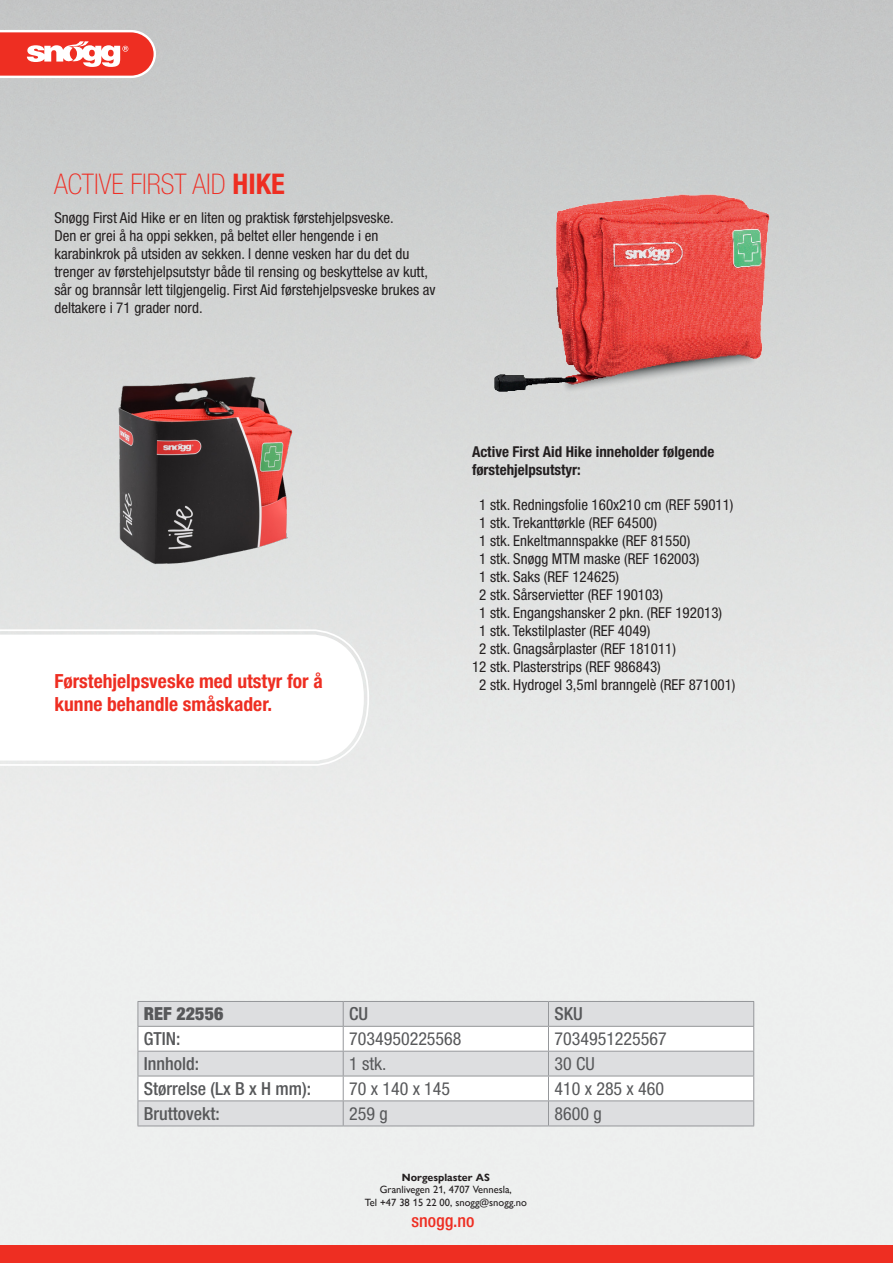
<style>
.page{position:relative;width:893px;height:1263px;background:#fff}
.page>*{position:absolute;margin:0;border:0;box-sizing:border-box;transform-origin:0 0}
.Product_name_Thin_19pkt{font:100 condensed 28.5px "Helvetica Neue LT Pro";color:#ee2f25}
.Informationruta_13_pkt_röd{font:700 condensed 19.5px/22.5px "Helvetica Neue LT Pro";color:#ee2e22}
.t1{font:condensed 18px "Helvetica Neue LT Std";color:#57585a}
.t2{font:500 condensed 18px "Helvetica Neue LT Std";color:#57585a}
.t3{font:500 condensed 18px "Helvetica Neue LT Std";color:#ee2e22}
.t4{font:900 condensed 18px "Helvetica Neue LT Std";color:#57585a}
.Product_infotext_10pkt{font:condensed 15px/18px "Helvetica Neue LT Pro";color:#231f20}
.Product_infotext_10pkt-2{font:700 condensed 15px/18px "Helvetica Neue LT Pro";color:#231f20}
.t5{font:10.5px/12.6px "Gill Sans Nova";color:#231f20;text-align:center}
.t6{font:700 10.5px "Gill Sans Nova";color:#231f20}
.s1{font-weight:700;color:#ee2e22}
</style>
<div class="page">
<img style="left:0;top:0;width:893px;height:1246px">
<div style="left:0;top:1246px;width:893px;height:17px;background:#ee2e22"></div>
<div style="left:139px;top:1002px;width:614px;height:123px;background:#dddee0"></div>
<svg style="left:139px;top:1027px;width:614px;height:73px"></svg>
<hr style="left:138px;top:1001px;width:205px;height:1px;background:#95979a">
<hr style="left:343px;top:1001px;width:205px;height:1px;background:#95979a">
<hr style="left:548px;top:1001px;width:206px;height:1px;background:#95979a">
<hr style="left:138px;top:1026px;width:205px;height:1px;background:#95979a">
<hr style="left:343px;top:1026px;width:205px;height:1px;background:#95979a">
<hr style="left:548px;top:1026px;width:206px;height:1px;background:#95979a">
<hr style="left:138px;top:1051px;width:205px;height:1px;background:#95979a">
<hr style="left:343px;top:1051px;width:205px;height:1px;background:#95979a">
<hr style="left:548px;top:1051px;width:206px;height:1px;background:#95979a">
<hr style="left:138px;top:1076px;width:205px;height:1px;background:#95979a">
<hr style="left:343px;top:1076px;width:205px;height:1px;background:#95979a">
<hr style="left:548px;top:1076px;width:206px;height:1px;background:#95979a">
<hr style="left:138px;top:1100px;width:205px;height:1px;background:#95979a">
<svg style="left:138px;top:1002px;width:1px;height:123px"></svg>
<hr style="left:343px;top:1100px;width:205px;height:1px;background:#95979a">
<svg style="left:343px;top:1002px;width:1px;height:123px"></svg>
<hr style="left:548px;top:1100px;width:206px;height:1px;background:#95979a">
<svg style="left:548px;top:1002px;width:1px;height:123px"></svg>
<svg style="left:753px;top:1002px;width:1px;height:123px"></svg>
<hr style="left:138px;top:1125px;width:205px;height:1px;background:#95979a">
<hr style="left:343px;top:1125px;width:205px;height:1px;background:#95979a">
<hr style="left:548px;top:1125px;width:206px;height:1px;background:#95979a">
<img style="left:471px;top:153px;width:341px;height:256px">
<svg style="left:0;top:639px;width:370px;height:128px"></svg>
<svg style="left:0;top:639px;width:361px;height:119px"></svg>
<img style="left:0;top:300px;width:462px;height:339px">
<svg style="left:0;top:30px;width:156px;height:48px"></svg>
<p class="Product_name_Thin_19pkt" style="left:54px;top:168px;width:232px">ACTIVE FIRST AID <span class="s1">HIKE</span></p>
<p class="Product_infotext_10pkt" style="left:54px;top:208px;width:341px">Snøgg First Aid Hike er en liten og praktisk førstehjelpsveske.</p>
<p class="Product_infotext_10pkt" style="left:54px;top:226px;width:383px">Den er grei å ha oppi sekken, på beltet eller hengende i en karabinkrok på utsiden av sekken. I denne vesken har du det du trenger av førstehjelpsutstyr både til rensing og beskyttelse av kutt, sår og brannsår lett tilgjengelig. First Aid førstehjelpsveske brukes av deltakere i 71 grader nord.</p>
<p class="Informationruta_13_pkt_röd" style="left:54px;top:670px;width:270px">Førstehjelpsveske med utstyr for å kunne behandle småskader.</p>
<p class="Product_infotext_10pkt-2" style="left:472px;top:443px;width:244px">Active First Aid Hike inneholder følgende førstehjelpsutstyr:</p>
<p class="Product_infotext_10pkt" style="left:479px;top:496px;width:256px">1 stk. Redningsfolie 160x210 cm (REF 59011)</p>
<p class="Product_infotext_10pkt" style="left:479px;top:514px;width:179px">1 stk. Trekanttørkle (REF 64500)</p>
<p class="Product_infotext_10pkt" style="left:479px;top:532px;width:213px">1 stk. Enkeltmannspakke (REF 81550)</p>
<p class="Product_infotext_10pkt" style="left:479px;top:550px;width:222px">1 stk. Snøgg MTM maske (REF 162003)</p>
<p class="Product_infotext_10pkt" style="left:479px;top:568px;width:142px">1 stk. Saks (REF 124625)</p>
<p class="Product_infotext_10pkt" style="left:479px;top:586px;width:185px">2 stk. Sårservietter (REF 190103)</p>
<p class="Product_infotext_10pkt" style="left:479px;top:604px;width:245px">1 stk. Engangshansker 2 pkn. (REF 192013)</p>
<p class="Product_infotext_10pkt" style="left:479px;top:622px;width:173px">1 stk. Tekstilplaster (REF 4049)</p>
<p class="Product_infotext_10pkt" style="left:479px;top:640px;width:198px">2 stk. Gnagsårplaster (REF 181011)</p>
<p class="Product_infotext_10pkt" style="left:472px;top:658px;width:190px">12 stk. Plasterstrips (REF 986843)</p>
<p class="Product_infotext_10pkt" style="left:479px;top:676px;width:258px">2 stk. Hydrogel 3,5ml branngelè (REF 871001)</p>
<p class="t4" style="left:144px;top:1003px;width:81px">REF 22556</p>
<p class="t2" style="left:349px;top:1003px;width:21px">CU</p>
<p class="t2" style="left:554px;top:1003px;width:30px">SKU</p>
<p class="t2" style="left:144px;top:1028px;width:38px">GTIN:</p>
<p class="t1" style="left:349px;top:1028px;width:114px">7034950225568</p>
<p class="t1" style="left:554px;top:1028px;width:114px">7034951225567</p>
<p class="t2" style="left:144px;top:1053px;width:57px">Innhold:</p>
<p class="t1" style="left:349px;top:1053px;width:39px">1 stk.</p>
<p class="t1" style="left:554px;top:1053px;width:42px">30 CU</p>
<p class="t2" style="left:144px;top:1078px;width:169px">Størrelse (Lx B x H mm):</p>
<p class="t1" style="left:349px;top:1078px;width:103px">70 x 140 x 145</p>
<p class="t1" style="left:554px;top:1078px;width:111px">410 x 285 x 460</p>
<p class="t2" style="left:144px;top:1102px;width:77px">Bruttovekt:</p>
<p class="t1" style="left:349px;top:1103px;width:40px">259 g</p>
<p class="t1" style="left:554px;top:1103px;width:49px">8600 g</p>
<p class="t6" style="left:402px;top:1171px;width:90px">Norgesplaster AS</p>
<p class="t5" style="left:365px;top:1183px;width:164px">Granlivegen 21, 4707 Vennesla,<br>Tel +47 38 15 22 00, snogg@snogg.no</p>
<p class="t3" style="left:411px;top:1210px;width:64px">snogg.no</p>
</div>
